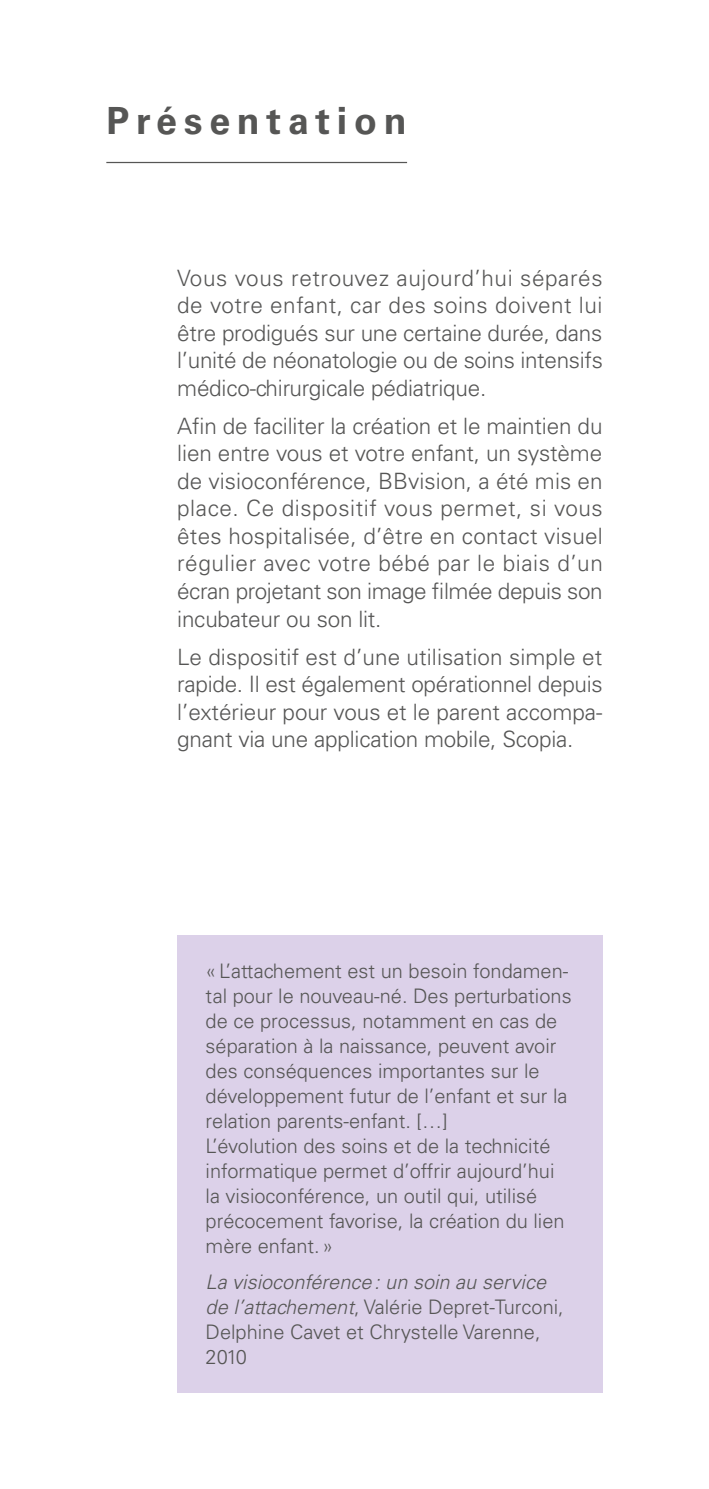
<style>
.page{position:relative;width:709px;height:1489px;background:#fff}
.page>*{position:absolute;margin:0;border:0;box-sizing:border-box;transform-origin:0 0}
.t1{font:700 37.5px "Univers LT Std";letter-spacing:.18em;color:#565655}
.t2{font:300 22.5px/27.5px "Univers LT Std";letter-spacing:-.01em;color:#565655;text-align:justify}
.t3{font:300 20px/25px "Univers LT Std";color:#565655}
.s1{font-style:italic}
</style>
<div class="page">
<hr style="left:106px;top:162px;width:301px;height:1px;background:#565655">
<div style="left:177px;top:935px;width:425px;height:457px;background:#dcd1e9"></div>
<h1 class="t1" style="left:106px;top:98px;width:302px">Présentation</h1>
<p class="t2" style="left:177px;top:264px;width:427px">Vous vous retrouvez aujourd’hui séparés de votre enfant, car des soins doivent lui être prodigués sur une certaine durée, dans l’unité de néonatologie ou de soins intensifs médico-chirurgicale pédiatrique.</p>
<p class="t2" style="left:177px;top:412px;width:427px">Afin de faciliter la création et le maintien du lien entre vous et votre enfant, un système de visioconférence, BBvision, a été mis en place. Ce dispositif vous permet, si vous êtes hospitalisée, d’être en contact visuel régulier avec votre bébé par le biais d’un écran projetant son image filmée depuis son incubateur ou son lit.</p>
<p class="t2" style="left:177px;top:643px;width:427px">Le dispositif est d’une utilisation simple et rapide. Il est également opérationnel depuis l’extérieur pour vous et le parent accompa&shy;gnant via une application mobile, Scopia.</p>
<p class="t3" style="left:206px;top:958px;width:367px">«L’attachement est un besoin fondamen&shy;tal pour le nouveau-né. Des perturbations de ce processus, notamment en cas de séparation à la naissance, peuvent avoir des conséquences importantes sur le développement futur de l’enfant et sur la relation parents-enfant. […]<br>L’évolution des soins et de la technicité informatique permet d’offrir aujourd’hui la visioconférence, un outil qui, utilisé précocement favorise, la création du lien mère enfant.»</p>
<p class="t3" style="left:206px;top:1269px;width:360px"><span class="s1">La visioconférence: un soin au service de l’attachement</span>, Valérie Depret-Turconi,<br>Delphine Cavet et Chrystelle Varenne,<br>2010</p>
</div>
